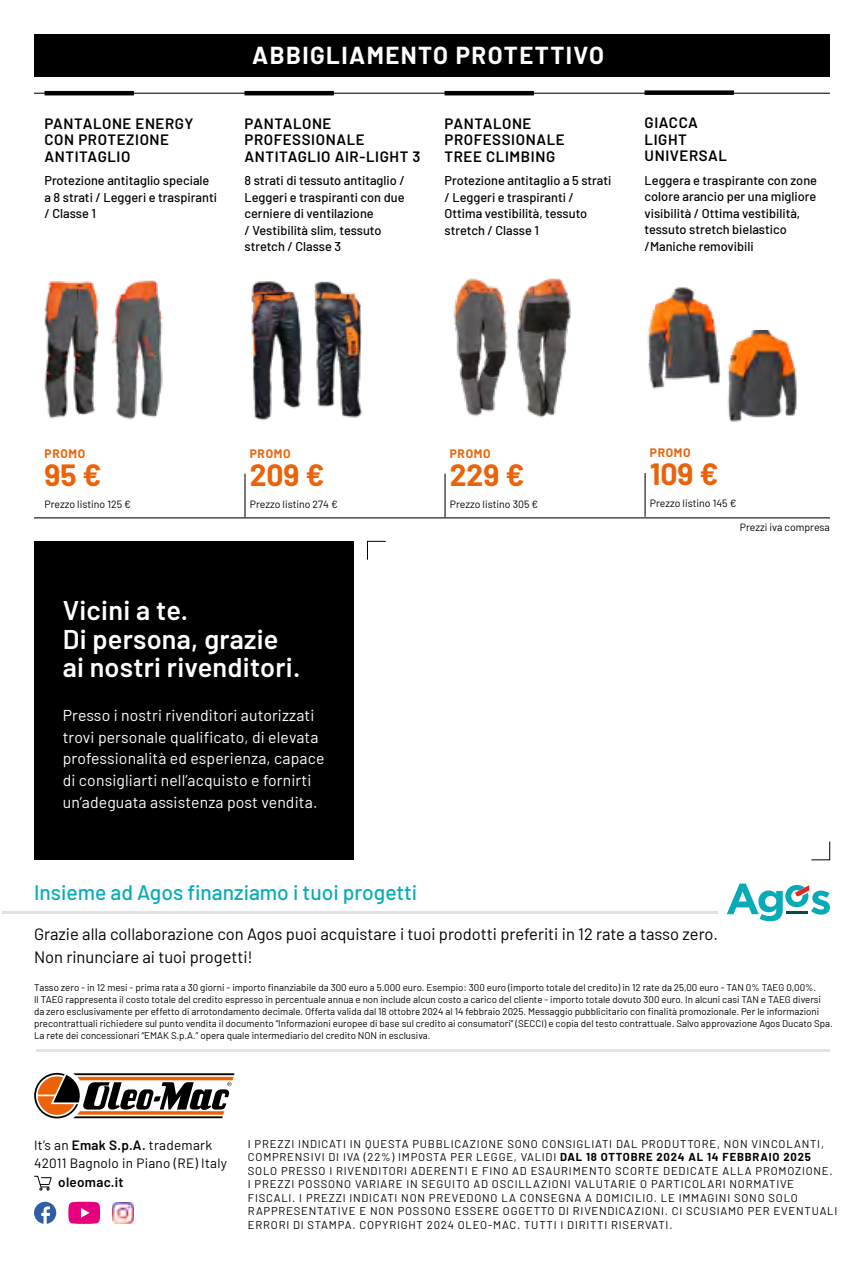
<style>
.page{position:relative;width:864px;height:1263px;background:#fff}
.page>*{position:absolute;margin:0;border:0;box-sizing:border-box;transform-origin:0 0}
.t1{font:700 30px "Barlow";color:#eb6209}
.t2{font:600 27px/28.5px "Barlow";letter-spacing:.01em;color:#fff}
.t3{font:700 24px "Barlow";letter-spacing:.06em;color:#fff}
.t4{font:500 21px "Barlow";color:#07abb8}
.t5{font:16.5px/22.5px "Barlow";color:#000}
.t6{font:15.75px/21.8px "Barlow";letter-spacing:.01em;color:#fff}
.t7{font:600 15px/16.5px "Barlow";letter-spacing:.04em;color:#000}
.t8{font:13.5px/18px "Barlow";letter-spacing:.02em;color:#000}
.t9{font:600 13.5px "Barlow";letter-spacing:.02em;color:#000}
.t10{font:500 12.75px/16.5px "Barlow";color:#000}
.t11{font:700 12px "Barlow";letter-spacing:.06em;color:#eb6209}
.t12{font:11.25px/13.5px "Barlow";letter-spacing:.07em;color:#000}
.t13{font:10.5px "Barlow";color:#000}
.t14{font:9.75px/12px "Barlow";color:#000}
.s1{font-weight:600}
.s2{font-weight:700}
</style>
<div class="page">
<svg style="left:726px;top:883px;width:103px;height:38px"></svg>
<hr style="left:2px;top:911px;width:715px;height:3px;background:#e3e3e3">
<hr style="left:37px;top:1049px;width:792px;height:2px;background:#e3e3e3">
<div style="left:34px;top:541px;width:319px;height:319px;background:#000"></div>
<svg style="left:367px;top:541px;width:19px;height:19px"></svg>
<svg style="left:811px;top:859px;width:18px;height:1px"></svg>
<svg style="left:34px;top:1175px;width:18px;height:16px"></svg>
<img style="left:112px;top:1202px;width:21px;height:21px">
<svg style="left:68px;top:1202px;width:32px;height:22px"></svg>
<svg style="left:34px;top:1202px;width:22px;height:22px"></svg>
<svg style="left:34px;top:1073px;width:200px;height:45px"></svg>
<hr style="left:35px;top:93px;width:794px;height:1px;background:#000">
<hr style="left:35px;top:517px;width:794px;height:1px;background:#000">
<img style="left:44px;top:281px;width:55px;height:138px">
<img style="left:111px;top:280px;width:52px;height:140px">
<hr style="left:47px;top:91px;width:85px;height:4px;background:#000">
<img style="left:647px;top:287px;width:74px;height:102px">
<img style="left:727px;top:330px;width:70px;height:92px">
<hr style="left:644px;top:474px;width:1px;height:42px;background:#000">
<div style="left:646px;top:90px;width:85px;height:5px;background:#000"></div>
<hr style="left:244px;top:474px;width:1px;height:43px;background:#000">
<img style="left:250px;top:281px;width:52px;height:140px">
<img style="left:314px;top:281px;width:48px;height:137px">
<hr style="left:246px;top:91px;width:85px;height:4px;background:#000">
<img style="left:453px;top:278px;width:55px;height:139px">
<img style="left:517px;top:278px;width:54px;height:140px">
<hr style="left:444px;top:474px;width:1px;height:43px;background:#000">
<hr style="left:446px;top:91px;width:85px;height:4px;background:#000">
<div style="left:34px;top:34px;width:795px;height:43px;background:#000"></div>
<h3 class="t7" style="left:44px;top:114px;width:150px">PANTALONE ENERGY<br>CON PROTEZIONE<br>ANTITAGLIO</h3>
<h3 class="t10" style="left:44px;top:171px;width:174px">Protezione antitaglio speciale a 8 strati / Leggeri e traspiranti / Classe 1</h3>
<h3 class="t3" style="left:252px;top:38px;width:353px">ABBIGLIAMENTO PROTETTIVO</h3>
<h3 class="t7" style="left:244px;top:114px;width:177px">PANTALONE<br>PROFESSIONALE<br>ANTITAGLIO AIR-LIGHT 3</h3>
<h3 class="t10" style="left:244px;top:171px;width:162px">8 strati di tessuto antitaglio /<br>Leggeri e traspiranti con due cerniere di ventilazione<br>/ Vestibilità slim, tessuto stretch / Classe 3</h3>
<h3 class="t7" style="left:444px;top:114px;width:122px">PANTALONE<br>PROFESSIONALE<br>TREE CLIMBING</h3>
<h3 class="t10" style="left:444px;top:171px;width:168px">Protezione antitaglio a 5 strati / Leggeri e traspiranti /<br>Ottima vestibilità, tessuto stretch / Classe 1</h3>
<h3 class="t7" style="left:644px;top:114px;width:84px">GIACCA<br>LIGHT<br>UNIVERSAL</h3>
<h3 class="t10" style="left:644px;top:171px;width:174px">Leggera e traspirante con zone colore arancio per una migliore visibilità / Ottima vestibilità, tessuto stretch bielastico /Maniche removibili</h3>
<p class="t11" style="left:44px;top:445px;width:42px">PROMO</p>
<p class="t11" style="left:249px;top:445px;width:42px">PROMO</p>
<p class="t11" style="left:449px;top:445px;width:42px">PROMO</p>
<p class="t11" style="left:649px;top:444px;width:42px">PROMO</p>
<h1 class="t1" style="left:44px;top:453px;width:59px">95 €</h1>
<h1 class="t1" style="left:249px;top:453px;width:76px">209 €</h1>
<h1 class="t1" style="left:449px;top:453px;width:76px">229 €</h1>
<h1 class="t1" style="left:649px;top:452px;width:70px">109 €</h1>
<p class="t13" style="left:44px;top:496px;width:88px">Prezzo listino 125 €</p>
<p class="t13" style="left:250px;top:496px;width:89px">Prezzo listino 274 €</p>
<p class="t13" style="left:449px;top:496px;width:90px">Prezzo listino 305 €</p>
<p class="t13" style="left:649px;top:496px;width:88px">Prezzo listino 145 €</p>
<p class="t13" style="left:739px;top:520px;width:92px">Prezzi iva compresa</p>
<h2 class="t2" style="left:63px;top:594px;width:239px">Vicini a te.<br>Di persona, grazie ai nostri rivenditori.</h2>
<h3 class="t6" style="left:63px;top:703px;width:263px">Presso i nostri rivenditori autorizzati trovi personale qualificato, di elevata professionalità ed esperienza, capace di consigliarti nell’acquisto e fornirti un’adeguata assistenza post vendita.</h3>
<h3 class="t4" style="left:34px;top:877px;width:384px">Insieme ad Agos finanziamo i tuoi progetti</h3>
<h3 class="t5" style="left:34px;top:922px;width:685px">Grazie alla collaborazione con Agos puoi acquistare i tuoi prodotti preferiti in 12 rate a tasso zero.<br>Non rinunciare ai tuoi progetti!</h3>
<p class="t14" style="left:34px;top:981px;width:800px">Tasso zero - in 12 mesi - prima rata a 30 giorni - importo finanziabile da 300 euro a 5.000 euro. Esempio: 300 euro (importo totale del credito) in 12 rate da 25,00 euro - TAN 0% TAEG 0,00%.<br>Il TAEG rappresenta il costo totale del credito espresso in percentuale annua e non include alcun costo a carico del cliente - importo totale dovuto 300 euro. In alcuni casi TAN e TAEG diversi da zero esclusivamente per effetto di arrotondamento decimale. Offerta valida dal 18 ottobre 2024 al 14 febbraio 2025. Messaggio pubblicitario con finalità promozionale. Per le informazioni precontrattuali richiedere sul punto vendita il documento “Informazioni europee di base sul credito ai consumatori” (SECCI) e copia del testo contrattuale. Salvo approvazione Agos Ducato Spa.<br>La rete dei concessionari “EMAK S.p.A.” opera quale intermediario del credito NON in esclusiva.</p>
<h3 class="t8" style="left:34px;top:1135px;width:194px">It’s an <span class="s1">Emak S.p.A.</span> trademark<br>42011 Bagnolo in Piano (RE) Italy</h3>
<h3 class="t9" style="left:58px;top:1172px;width:67px">oleomac.it</h3>
<p class="t12" style="left:248px;top:1136px;width:590px">I PREZZI INDICATI IN QUESTA PUBBLICAZIONE SONO CONSIGLIATI DAL PRODUTTORE, NON VINCOLANTI, COMPRENSIVI DI IVA (22%) IMPOSTA PER LEGGE, VALIDI <span class="s2">DAL 18 OTTOBRE 2024 AL 14 FEBBRAIO 2025<br></span>SOLO PRESSO I RIVENDITORI ADERENTI E FINO AD ESAURIMENTO SCORTE DEDICATE ALLA PROMOZIONE.<br>I PREZZI POSSONO VARIARE IN SEGUITO AD OSCILLAZIONI VALUTARIE O PARTICOLARI NORMATIVE FISCALI. I PREZZI INDICATI NON PREVEDONO LA CONSEGNA A DOMICILIO. LE IMMAGINI SONO SOLO RAPPRESENTATIVE E NON POSSONO ESSERE OGGETTO DI RIVENDICAZIONI. CI SCUSIAMO PER EVENTUALI ERRORI DI STAMPA. COPYRIGHT 2024 OLEO-MAC. TUTTI I DIRITTI RISERVATI.</p>
</div>
